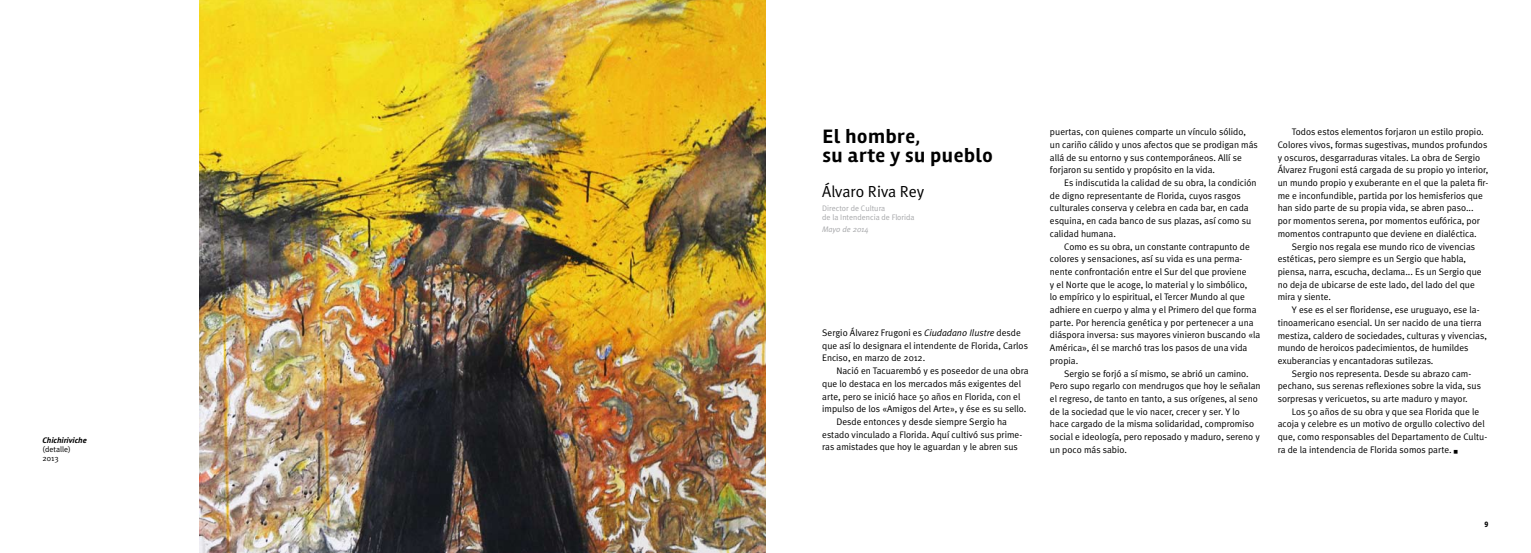
<style>
.page{position:relative;width:1531px;height:553px;background:#fff}
.page>*{position:absolute;margin:0;border:0;box-sizing:border-box;transform-origin:0 0}
.t1{font:20px/19px "Rambla Oscura";letter-spacing:-.005em;color:#000}
.t2{font:16px "Meta Plus Normal";color:#000}
.t3{font:9.5px/12.7px "Meta Plus Normal";color:#000}
.t4{font:8px/9px "Meta Plus Normal";color:#a7a8aa}
.t5{font:italic 700 8px "Meta Plus";color:#000}
.t6{font:8px/9px "Meta Plus Normal";color:#000}
.t7{font:italic 8px "Meta Plus Normal";color:#a7a8aa}
.t8{font:8px "Rambla Oscura";color:#000}
.t9{font:4px "Zapf Dingbats IT Cby BT";color:#000}
.s1{font-style:italic}
</style>
<div class="page">
<img style="left:199px;top:0;width:566px;height:553px">
<p class="t5" style="left:43px;top:436px;width:46px">Chichiriviche</p>
<p class="t6" style="left:43px;top:445px;width:30px">(detalle)<br>2013</p>
<h1 class="t1" style="left:822px;top:127px;width:172px">El hombre,<br>su arte y su pueblo</h1>
<h2 class="t2" style="left:822px;top:182px;width:104px">Álvaro Riva Rey</h2>
<p class="t4" style="left:822px;top:204px;width:94px">Director de Cultura<br>de la Intendencia de Florida</p>
<p class="t7" style="left:822px;top:225px;width:48px">Mayo de 2014</p>
<p class="t3" style="left:822px;top:326px;width:207px">Sergio Álvarez Frugoni es <span class="s1">Ciudadano Ilustre</span> desde que así lo designara el intendente de Florida, Carlos<br>Enciso, en marzo de 2012.</p>
<p class="t3" style="left:836px;top:364px;width:194px">Nació en Tacuarembó y es poseedor de una obra</p>
<p class="t3" style="left:822px;top:377px;width:200px">que lo destaca en los mercados más exigentes del</p>
<p class="t3" style="left:822px;top:390px;width:200px">arte, pero se inició hace 50 años en Florida, con el</p>
<p class="t3" style="left:822px;top:402px;width:206px">impulso de los «Amigos del Arte», y ése es su sello.</p>
<p class="t3" style="left:836px;top:415px;width:172px">Desde entonces y desde siempre Sergio ha</p>
<p class="t3" style="left:822px;top:428px;width:202px">estado vinculado a Florida. Aquí cultivó sus prime-</p>
<p class="t3" style="left:822px;top:440px;width:197px">ras amistades que hoy le aguardan y le abren sus</p>
<p class="t3" style="left:1050px;top:125px;width:209px">puertas, con quienes comparte un vínculo sólido, un cariño cálido y unos afectos que se prodigan más allá de su entorno y sus contemporáneos. Allí se forjaron su sentido y propósito en la vida.</p>
<p class="t3" style="left:1050px;top:176px;width:208px;text-indent:14px">Es indiscutida la calidad de su obra, la condición de digno representante de Florida, cuyos rasgos culturales conserva y celebra en cada bar, en cada esquina, en cada banco de sus plazas, así como su calidad humana.</p>
<p class="t3" style="left:1050px;top:240px;width:212px;text-indent:14px">Como es su obra, un constante contrapunto de colores y sensaciones, así su vida es una perma&shy;nente confrontación entre el Sur del que proviene<br>y el Norte que le acoge, lo material y lo simbólico,<br>lo empírico y lo espiritual, el Tercer Mundo al que adhiere en cuerpo y alma y el Primero del que forma parte. Por herencia genética y por pertenecer a una diáspora inversa: sus mayores vinieron buscando «la América», él se marchó tras los pasos de una vida propia.</p>
<p class="t3" style="left:1050px;top:367px;width:212px;text-indent:14px">Sergio se forjó a sí mismo, se abrió un camino.<br>Pero supo regarlo con mendrugos que hoy le señalan el regreso, de tanto en tanto, a sus orígenes, al seno de la sociedad que le vio nacer, crecer y ser. Y lo hace cargado de la misma solidaridad, compromiso social e ideología, pero reposado y maduro, sereno y un poco más sabio.</p>
<p class="t3" style="left:1277px;top:125px;width:212px;text-indent:14px">Todos estos elementos forjaron un estilo propio.<br>Colores vivos, formas sugestivas, mundos profundos y oscuros, desgarraduras vitales. La obra de Sergio Álvarez Frugoni está cargada de su propio yo interior, un mundo propio y exuberante en el que la paleta fir&shy;me e inconfundible, partida por los hemisferios que han sido parte de su propia vida, se abren paso... por momentos serena, por momentos eufórica, por momentos contrapunto que deviene en dialéctica.</p>
<p class="t3" style="left:1277px;top:240px;width:206px;text-indent:14px">Sergio nos regala ese mundo rico de vivencias estéticas, pero siempre es un Sergio que habla, piensa, narra, escucha, declama... Es un Sergio que no deja de ubicarse de este lado, del lado del que mira y siente.</p>
<p class="t3" style="left:1292px;top:303px;width:189px">Y ese es el ser floridense, ese uruguayo, ese la-</p>
<p class="t3" style="left:1277px;top:316px;width:205px">tinoamericano esencial. Un ser nacido de una tierra</p>
<p class="t3" style="left:1277px;top:329px;width:211px">mestiza, caldero de sociedades, culturas y vivencias,</p>
<p class="t3" style="left:1277px;top:341px;width:192px">mundo de heroicos padecimientos, de humildes</p>
<p class="t3" style="left:1277px;top:354px;width:157px">exuberancias y encantadoras sutilezas.</p>
<p class="t3" style="left:1292px;top:367px;width:181px">Sergio nos representa. Desde su abrazo cam-</p>
<p class="t3" style="left:1277px;top:379px;width:205px">pechano, sus serenas reflexiones sobre la vida, sus</p>
<p class="t3" style="left:1277px;top:392px;width:192px">sorpresas y vericuetos, su arte maduro y mayor.</p>
<p class="t3" style="left:1292px;top:405px;width:189px">Los 50 años de su obra y que sea Florida que le</p>
<p class="t3" style="left:1277px;top:418px;width:208px">acoja y celebre es un motivo de orgullo colectivo del</p>
<p class="t3" style="left:1277px;top:430px;width:211px">que, como responsables del Departamento de Cultu-</p>
<p class="t3" style="left:1277px;top:443px;width:176px">ra de la intendencia de Florida somos parte.</p>
<p class="t9" style="left:1454px;top:449px;width:5px">■</p>
<p class="t8" style="left:1484px;top:520px;width:6px">9</p>
</div>
